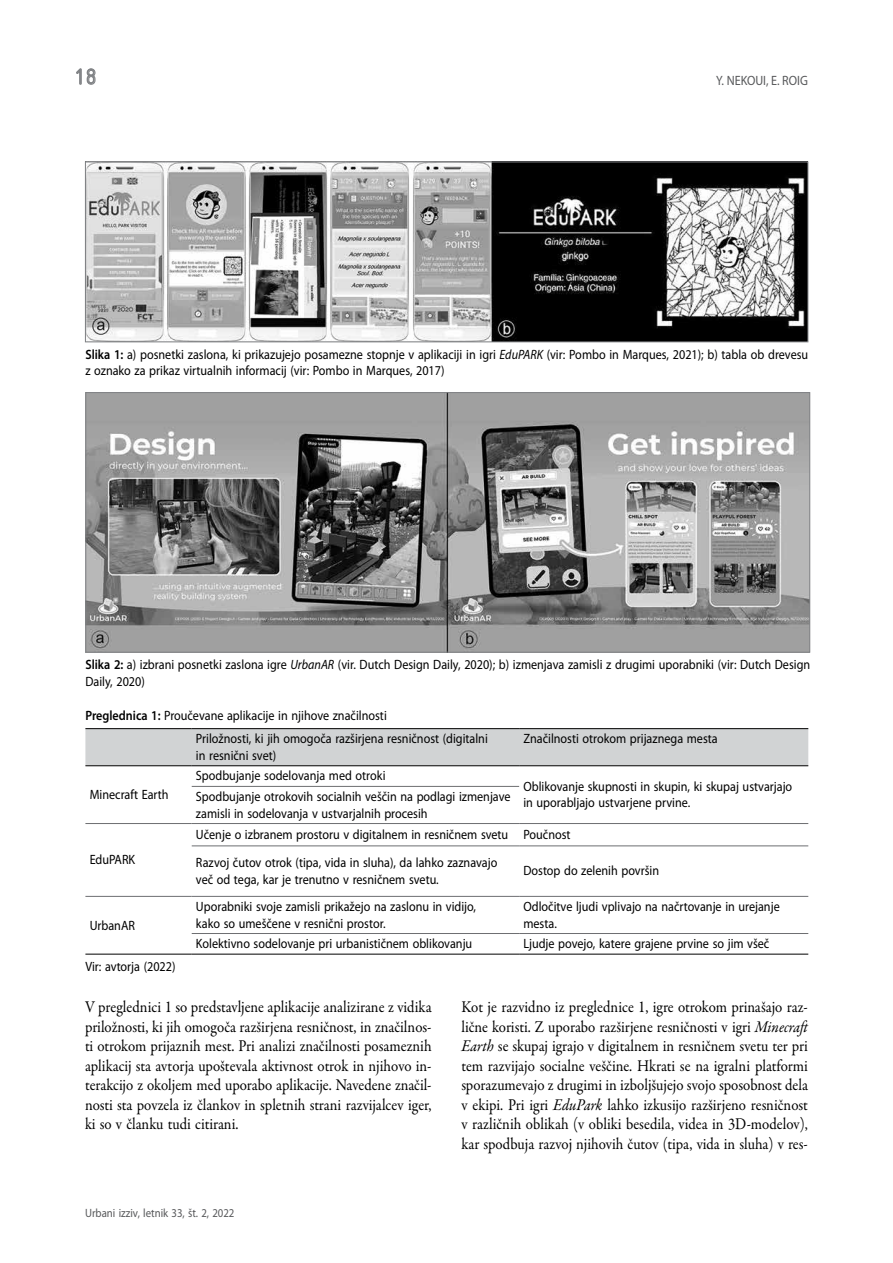
<style>
.page{position:relative;width:893px;height:1263px;background:#fff}
.page>*{position:absolute;margin:0;border:0;box-sizing:border-box;transform-origin:0 0}
.t1{font:24px "ISOCTEUR";color:#808285}
.t2{font:16.5px/19.5px "Garamond Premr Pro";color:#000;text-align:justify;scale:.9 1}
.t3{font:13.5px/16.5px "Myriad Pro";color:#000;scale:.9 1}
.t4{font:13.5px "Myriad Pro";color:#58595b;scale:.9 1}
.t5{font:12px "Myriad Pro";color:#58595b;scale:.9 1}
.s1{font-weight:600}
.s2{font-style:italic}
</style>
<div class="page">
<svg style="left:76px;top:68px;width:20px;height:17px"></svg>
<img style="left:87px;top:394px;width:721px;height:256px">
<div style="left:85px;top:392px;width:725px;height:260px;border:1px solid #808285"></div>
<div style="left:85px;top:729px;width:723px;height:36px;background:#d1d3d4"></div>
<hr style="left:85px;top:823px;width:107px;height:1px;background:#6d6e71">
<hr style="left:192px;top:823px;width:327px;height:1px;background:#6d6e71">
<hr style="left:519px;top:823px;width:289px;height:1px;background:#6d6e71">
<hr style="left:192px;top:845px;width:327px;height:1px;background:#6d6e71">
<hr style="left:519px;top:845px;width:289px;height:1px;background:#6d6e71">
<hr style="left:85px;top:896px;width:107px;height:1px;background:#6d6e71">
<hr style="left:85px;top:728px;width:107px;height:1px;background:#000">
<hr style="left:192px;top:728px;width:327px;height:1px;background:#000">
<hr style="left:519px;top:728px;width:289px;height:1px;background:#000">
<hr style="left:85px;top:765px;width:107px;height:1px;background:#000">
<hr style="left:192px;top:765px;width:327px;height:1px;background:#000">
<hr style="left:519px;top:765px;width:289px;height:1px;background:#000">
<hr style="left:192px;top:954px;width:327px;height:1px;background:#000">
<hr style="left:519px;top:954px;width:289px;height:1px;background:#000">
<hr style="left:192px;top:786px;width:327px;height:1px;background:#6d6e71">
<hr style="left:192px;top:896px;width:327px;height:1px;background:#6d6e71">
<hr style="left:519px;top:896px;width:289px;height:1px;background:#6d6e71">
<hr style="left:192px;top:933px;width:327px;height:1px;background:#6d6e71">
<hr style="left:519px;top:933px;width:289px;height:1px;background:#6d6e71">
<hr style="left:85px;top:954px;width:107px;height:1px;background:#000">
<img style="left:87px;top:164px;width:719px;height:176px">
<div style="left:85px;top:162px;width:723px;height:180px;border:1px solid #808285"></div>
<h1 class="t1" style="left:70px;top:61px;width:31px">18</h1>
<p class="t4" style="left:716px;top:73px;width:103px">Y. NEKOUI, E. ROIG</p>
<p class="t3" style="left:85px;top:346px;width:805px"><span class="s1">Slika 1:</span> a) posnetki zaslona, ki prikazujejo posamezne stopnje v aplikaciji in igri <span class="s2">EduPARK</span> (vir: Pombo in Marques, 2021); b) tabla ob drevesu z oznako za prikaz virtualnih informacij (vir: Pombo in Marques, 2017)</p>
<p class="t3" style="left:85px;top:657px;width:807px"><span class="s1">Slika 2:</span> a) izbrani posnetki zaslona igre <span class="s2">UrbanAR</span> (vir. Dutch Design Daily, 2020); b) izmenjava zamisli z drugimi uporabniki (vir: Dutch Design<br>Daily, 2020)</p>
<p class="t3" style="left:196px;top:704px;width:326px;line-height:23.2px;text-indent:-111px"><span class="s1">Preglednica 1:</span> Proučevane aplikacije in njihove značilnosti<br>Priložnosti, ki jih omogoča razširjena resničnost (digitalni</p>
<p class="t3" style="left:196px;top:747px;width:91px">in resnični svet)</p>
<p class="t3" style="left:523px;top:731px;width:217px">Značilnosti otrokom prijaznega mesta</p>
<p class="t3" style="left:90px;top:786px;width:89px">Minecraft Earth</p>
<p class="t3" style="left:90px;top:852px;width:52px">EduPARK</p>
<p class="t3" style="left:90px;top:917px;width:52px">UrbanAR</p>
<p class="t3" style="left:85px;top:958px;width:102px">Vir: avtorja (2022)</p>
<p class="t3" style="left:196px;top:768px;width:212px">Spodbujanje sodelovanja med otroki</p>
<p class="t3" style="left:196px;top:788px;width:351px">Spodbujanje otrokovih socialnih veščin na podlagi izmenjave zamisli in sodelovanja v ustvarjalnih procesih</p>
<p class="t3" style="left:523px;top:778px;width:300px">Oblikovanje skupnosti in skupin, ki skupaj ustvarjajo in uporabljajo ustvarjene prvine.</p>
<p class="t3" style="left:196px;top:821px;width:418px;line-height:28.2px">Učenje o izbranem prostoru v digitalnem in resničnem svetu Poučnost<br>Razvoj čutov otrok (tipa, vida in sluha), da lahko zaznavajo</p>
<p class="t3" style="left:196px;top:871px;width:271px">več od tega, kar je trenutno v resničnem svetu.</p>
<p class="t3" style="left:523px;top:863px;width:152px">Dostop do zelenih površin</p>
<p class="t3" style="left:196px;top:898px;width:313px">Uporabniki svoje zamisli prikažejo na zaslonu in vidijo, kako so umeščene v resnični prostor.</p>
<p class="t3" style="left:523px;top:898px;width:286px">Odločitve ljudi vplivajo na načrtovanje in urejanje mesta.</p>
<p class="t3" style="left:196px;top:936px;width:309px">Kolektivno sodelovanje pri urbanističnem oblikovanju</p>
<p class="t3" style="left:523px;top:936px;width:275px">Ljudje povejo, katere grajene prvine so jim všeč</p>
<p class="t2" style="left:85px;top:998px;width:387px">V preglednici 1 so predstavljene aplikacije analizirane z vidika priložnosti, ki jih omogoča razširjena resničnost, in značilnos&shy;ti otrokom prijaznih mest. Pri analizi značilnosti posameznih aplikacij sta avtorja upoštevala aktivnost otrok in njihovo in&shy;terakcijo z okoljem med uporabo aplikacije. Navedene značil&shy;nosti sta povzela iz člankov in spletnih strani razvijalcev iger, ki so v članku tudi citirani.</p>
<p class="t2" style="left:461px;top:998px;width:390px;text-align:left">Kot je razvidno iz preglednice 1, igre otrokom prinašajo raz&shy;lične koristi. Z uporabo razširjene resničnosti v igri <span class="s2">Minecraft Earth</span> se skupaj igrajo v digitalnem in resničnem svetu ter pri tem razvijajo socialne veščine. Hkrati se na igralni platformi sporazumevajo z drugimi in izboljšujejo svojo sposobnost dela v ekipi. Pri igri <span class="s2">EduPark</span> lahko izkusijo razširjeno resničnost v različnih oblikah (v obliki besedila, videa in 3D-modelov), kar spodbuja razvoj njihovih čutov (tipa, vida in sluha) v res-</p>
<p class="t5" style="left:85px;top:1206px;width:168px">Urbani izziv, letnik 33, št. 2, 2022</p>
</div>
